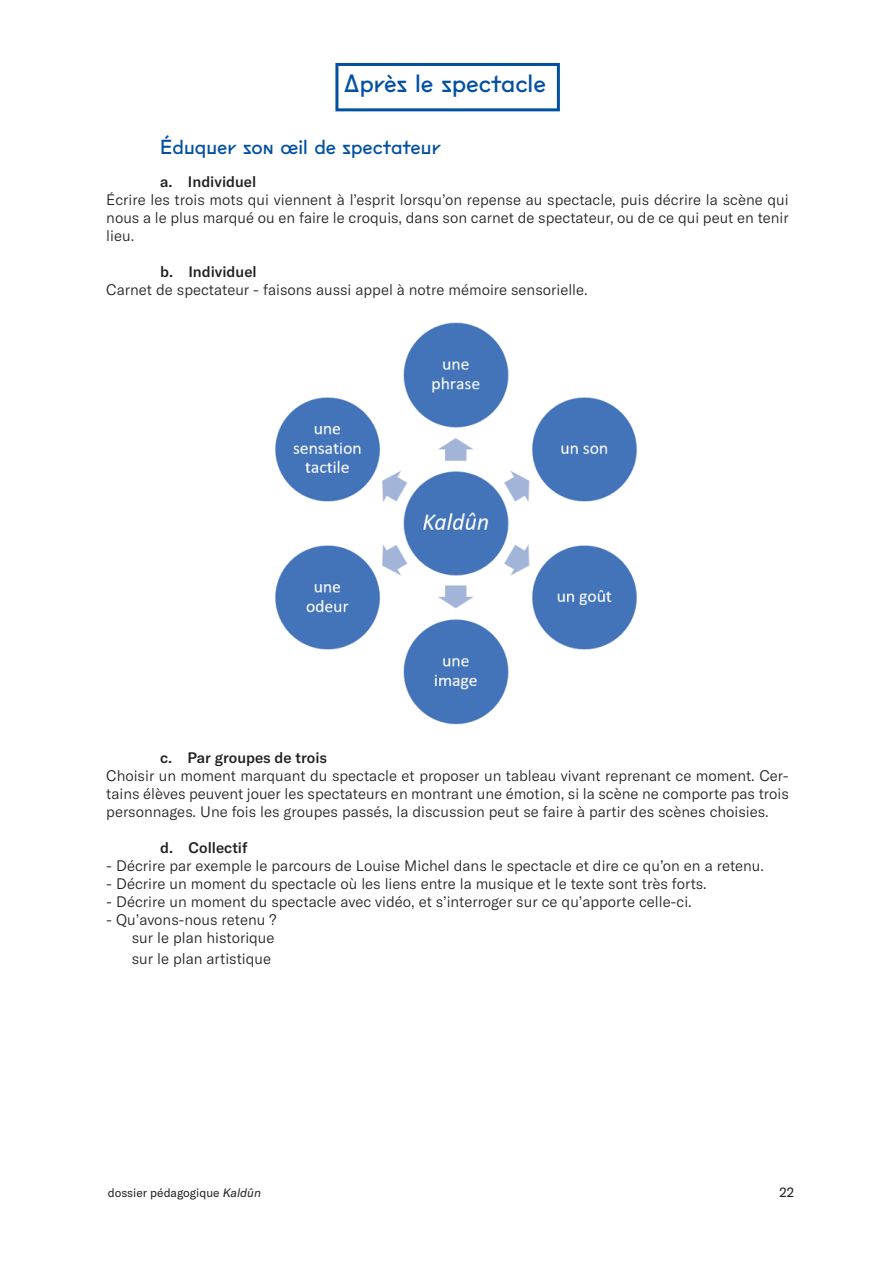
<style>
.page{position:relative;width:893px;height:1263px;background:#fff}
.page>*{position:absolute;margin:0;border:0;box-sizing:border-box;transform-origin:0 0}
.t1{font:24px "Fugue Tails";color:#0150a3}
.t2{font:19.5px "Fugue Tails";color:#0150a3}
.t3{font:300 15px/18px "GT America";color:#221f1f;text-align:justify}
.t4{font:500 15px "GT America";color:#221f1f}
.t5{font:13.5px "GT America";color:#221f1f}
.t6{font:12px "GT America";color:#221f1f}
.s1{font-style:italic}
</style>
<div class="page">
<img style="left:275px;top:322px;width:362px;height:403px">
<svg style="left:335px;top:63px;width:225px;height:48px"></svg>
<h1 class="t1" style="left:344px;top:69px;width:204px">Après le spectacle</h1>
<h2 class="t2" style="left:160px;top:135px;width:282px">Éduquer son œil de spectateur</h2>
<p class="t4" style="left:160px;top:174px;width:98px">a. Individuel</p>
<p class="t3" style="left:106px;top:191px;width:684px">Écrire les trois mots qui viennent à l’esprit lorsqu’on repense au spectacle, puis décrire la scène qui nous a le plus marqué ou en faire le croquis, dans son carnet de spectateur, ou de ce qui peut en tenir lieu.</p>
<p class="t4" style="left:160px;top:264px;width:98px">b. Individuel</p>
<p class="t3" style="left:106px;top:281px;width:483px">Carnet de spectateur - faisons aussi appel à notre mémoire sensorielle.</p>
<p class="t4" style="left:160px;top:750px;width:168px">c. Par groupes de trois</p>
<p class="t3" style="left:106px;top:767px;width:684px">Choisir un moment marquant du spectacle et proposer un tableau vivant reprenant ce moment. Cer&shy;tains élèves peuvent jouer les spectateurs en montrant une émotion, si la scène ne comporte pas trois personnages. Une fois les groupes passés, la discussion peut se faire à partir des scènes choisies.</p>
<p class="t4" style="left:160px;top:840px;width:89px">d. Collectif</p>
<p class="t3" style="left:106px;top:857px;width:659px">- Décrire par exemple le parcours de Louise Michel dans le spectacle et dire ce qu’on en a retenu.</p>
<p class="t3" style="left:106px;top:875px;width:602px">- Décrire un moment du spectacle où les liens entre la musique et le texte sont très forts.</p>
<p class="t3" style="left:106px;top:893px;width:587px">- Décrire un moment du spectacle avec vidéo, et s’interroger sur ce qu’apporte celle-ci.</p>
<p class="t3" style="left:106px;top:911px;width:172px;text-align:right">- Qu’avons-nous retenu ? sur le plan historique</p>
<p class="t3" style="left:132px;top:950px;width:141px">sur le plan artistique</p>
<p class="t6" style="left:108px;top:1187px;width:155px">dossier pédagogique <span class="s1">Kaldûn</span></p>
<p class="t5" style="left:779px;top:1185px;width:16px">22</p>
</div>
